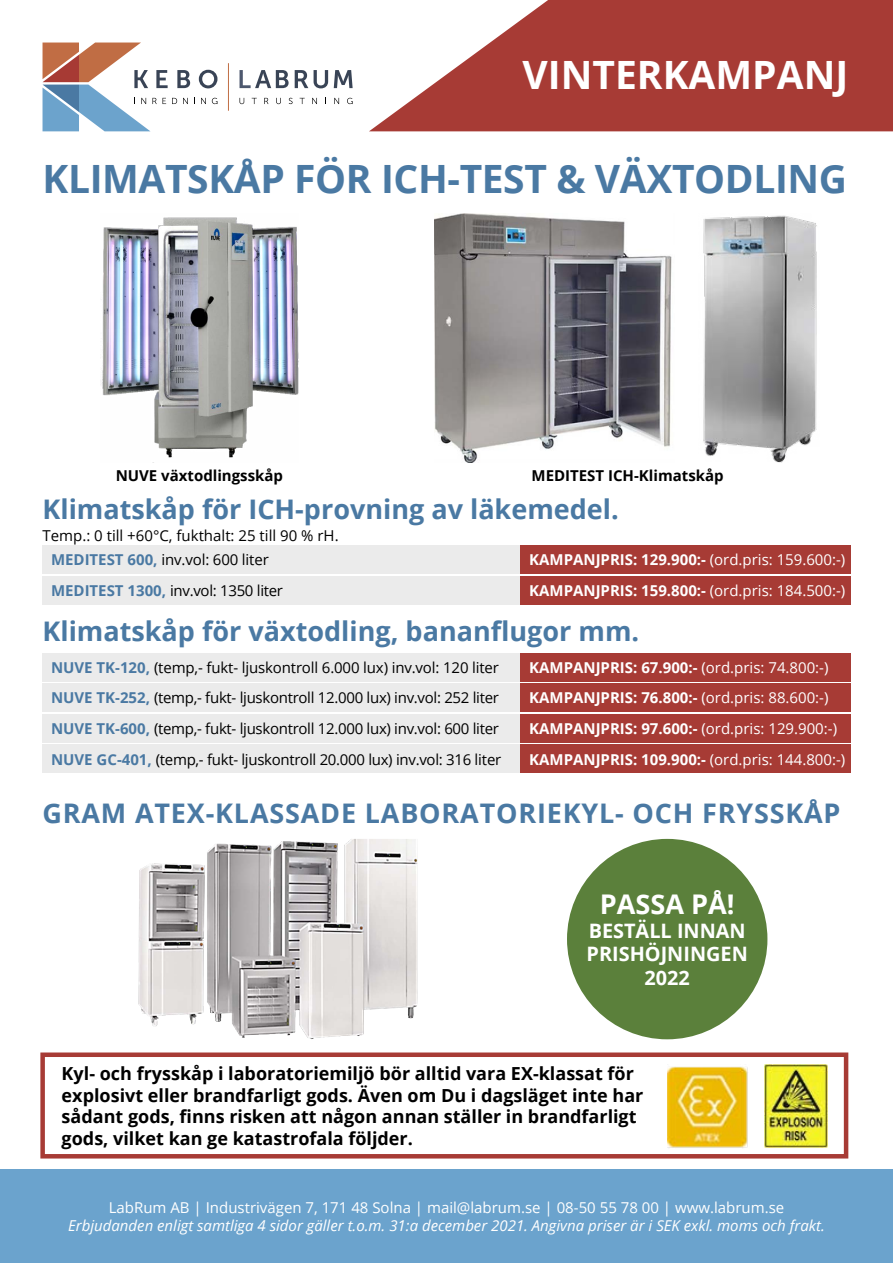
<style>
.page{position:relative;width:893px;height:1263px;background:#fff}
.page>*{position:absolute;margin:0;border:0;box-sizing:border-box;transform-origin:0 0}
.t1{font:700 39px "Open Sans";letter-spacing:-.01em;color:#4a79a3}
.t2{font:700 39px "Open Sans";color:#fff}
.t3{font:700 27.15px "Open Sans";color:#fff}
.t4{font:700 27px "Open Sans";color:#4a79a3}
.t5{font:700 27px "Open Sans";letter-spacing:.03em;color:#4a79a3}
.t6{font:700 19.95px/23.9px "Open Sans";color:#fff;text-align:center}
.t7{font:700 18px/21.6px "Open Sans";color:#000}
.t8{font:15px "Open Sans";letter-spacing:-.02em;color:#000}
.t9{font:700 15px "Open Sans";color:#fff}
.t10{font:italic 15px "Open Sans";color:#fff}
.t11{font:15px "Open Sans";color:#fff}
.t12{font:700 15px "Open Sans";color:#000}
.t13{font:15px "Open Sans";color:#000}
.s1{font-weight:700;color:#4a79a3}
.s2{font-weight:400}
</style>
<div class="page">
<svg style="left:369px;top:0;width:524px;height:131px;fill:#a73b35"></svg>
<hr style="left:228px;top:63px;width:1px;height:48px;background:#c06d44">
<svg style="left:43px;top:43px;width:174px;height:88px"></svg>
<svg style="left:240px;top:70px;width:49px;height:18px"></svg>
<svg style="left:295px;top:70px;width:13px;height:18px"></svg>
<svg style="left:314px;top:70px;width:14px;height:18px"></svg>
<svg style="left:334px;top:70px;width:19px;height:18px"></svg>
<svg style="left:240px;top:98px;width:4px;height:6px"></svg>
<svg style="left:252px;top:98px;width:5px;height:6px"></svg>
<svg style="left:264px;top:98px;width:4px;height:6px"></svg>
<svg style="left:276px;top:98px;width:5px;height:6px"></svg>
<svg style="left:289px;top:98px;width:4px;height:6px"></svg>
<svg style="left:300px;top:98px;width:5px;height:6px"></svg>
<svg style="left:312px;top:98px;width:5px;height:6px"></svg>
<svg style="left:334px;top:98px;width:5px;height:6px"></svg>
<svg style="left:347px;top:98px;width:6px;height:6px"></svg>
<div style="left:0;top:1170px;width:893px;height:93px;background:#6ba3cd"></div>
<div style="left:567px;top:839px;width:200px;height:200px;background:#5b803b;border-radius:50%"></div>
<div style="left:40px;top:1052px;width:808px;height:106px;background:#fff;border:4px solid #a73b35"></div>
<img style="left:667px;top:1066px;width:81px;height:82px">
<img style="left:764px;top:1064px;width:63px;height:83px">
<img style="left:207px;top:839px;width:200px;height:200px">
<div style="left:520px;top:653px;width:331px;height:28px;background:#a73b35"></div>
<div style="left:43px;top:653px;width:477px;height:28px;background:#ebebeb"></div>
<div style="left:520px;top:683px;width:331px;height:29px;background:#a73b35"></div>
<div style="left:43px;top:683px;width:477px;height:29px;background:#ebebeb"></div>
<div style="left:520px;top:714px;width:331px;height:29px;background:#a73b35"></div>
<div style="left:43px;top:714px;width:477px;height:29px;background:#ebebeb"></div>
<div style="left:520px;top:745px;width:331px;height:28px;background:#a73b35"></div>
<div style="left:43px;top:745px;width:477px;height:28px;background:#ebebeb"></div>
<img style="left:435px;top:214px;width:237px;height:248px">
<img style="left:703px;top:215px;width:114px;height:247px">
<img style="left:101px;top:217px;width:197px;height:241px">
<div style="left:520px;top:545px;width:331px;height:29px;background:#a73b35"></div>
<div style="left:43px;top:545px;width:477px;height:29px;background:#ebebeb"></div>
<div style="left:520px;top:576px;width:331px;height:29px;background:#a73b35"></div>
<div style="left:43px;top:576px;width:477px;height:29px;background:#ebebeb"></div>
<h1 class="t2" style="left:523px;top:47px;width:327px">VINTERKAMPANJ</h1>
<h1 class="t1" style="left:43px;top:151px;width:806px">KLIMATSKÅP FÖR ICH-TEST &amp; VÄXTODLING</h1>
<p class="t12" style="left:116px;top:465px;width:169px">NUVE växtodlingsskåp</p>
<p class="t12" style="left:531px;top:465px;width:194px">MEDITEST ICH-Klimatskåp</p>
<h3 class="t4" style="left:43px;top:490px;width:578px">Klimatskåp för ICH-provning av läkemedel.</h3>
<p class="t8" style="left:51px;top:550px;width:219px"><span class="s1">MEDITEST 600,</span> inv.vol: 600 liter</p>
<p class="t9" style="left:529px;top:549px;width:318px">KAMPANJPRIS: 129.900:- <span class="s2">(ord.pris: 159.600:-)</span></p>
<p class="t8" style="left:51px;top:580px;width:234px"><span class="s1">MEDITEST 1300,</span> inv.vol: 1350 liter</p>
<p class="t9" style="left:529px;top:580px;width:318px">KAMPANJPRIS: 159.800:- <span class="s2">(ord.pris: 184.500:-)</span></p>
<p class="t13" style="left:43px;top:525px;width:298px">Temp.: 0 till +60°C, fukthalt: 25 till 90 % rH.</p>
<h3 class="t4" style="left:43px;top:612px;width:598px">Klimatskåp för växtodling, bananflugor mm.</h3>
<p class="t8" style="left:51px;top:657px;width:449px"><span class="s1">NUVE TK-120,</span> (temp,- fukt- ljuskontroll 6.000 lux) inv.vol: 120 liter</p>
<p class="t9" style="left:529px;top:657px;width:301px">KAMPANJPRIS: 67.900:- <span class="s2">(ord.pris: 74.800:-)</span></p>
<p class="t8" style="left:51px;top:688px;width:449px"><span class="s1">NUVE TK-252,</span> (temp,- fukt- ljuskontroll 12.000 lux) inv.vol: 252 liter</p>
<p class="t9" style="left:529px;top:687px;width:301px">KAMPANJPRIS: 76.800:- <span class="s2">(ord.pris: 88.600:-)</span></p>
<p class="t8" style="left:51px;top:718px;width:449px"><span class="s1">NUVE TK-600,</span> (temp,- fukt- ljuskontroll 12.000 lux) inv.vol: 600 liter</p>
<p class="t9" style="left:529px;top:718px;width:309px">KAMPANJPRIS: 97.600:- <span class="s2">(ord.pris: 129.900:-)</span></p>
<p class="t8" style="left:51px;top:749px;width:452px"><span class="s1">NUVE GC-401,</span> (temp,- fukt- ljuskontroll 20.000 lux) inv.vol: 316 liter</p>
<p class="t9" style="left:529px;top:749px;width:318px">KAMPANJPRIS: 109.900:- <span class="s2">(ord.pris: 144.800:-)</span></p>
<h3 class="t5" style="left:43px;top:794px;width:799px">GRAM ATEX-KLASSADE LABORATORIEKYL- OCH FRYSSKÅP</h3>
<h2 class="t3" style="left:600px;top:885px;width:136px">PASSA PÅ!</h2>
<h3 class="t6" style="left:586px;top:918px;width:163px">BESTÄLL INNAN<br>PRISHÖJNINGEN<br>2022</h3>
<p class="t7" style="left:62px;top:1062px;width:583px">Kyl- och frysskåp i laboratoriemiljö bör alltid vara EX-klassat för explosivt eller brandfarligt gods. Även om Du i dagsläget inte har sådant gods, finns risken att någon annan ställer in brandfarligt gods, vilket kan ge katastrofala följder.</p>
<p class="t11" style="left:109px;top:1197px;width:677px">LabRum AB | Industrivägen 7, 171 48 Solna | mail@labrum.se | 08-50 55 78 00 | www.labrum.se</p>
<p class="t10" style="left:68px;top:1215px;width:758px">Erbjudanden enligt samtliga 4 sidor gäller t.o.m. 31:a december 2021. Angivna priser är i SEK exkl. moms och frakt.</p>
</div>
